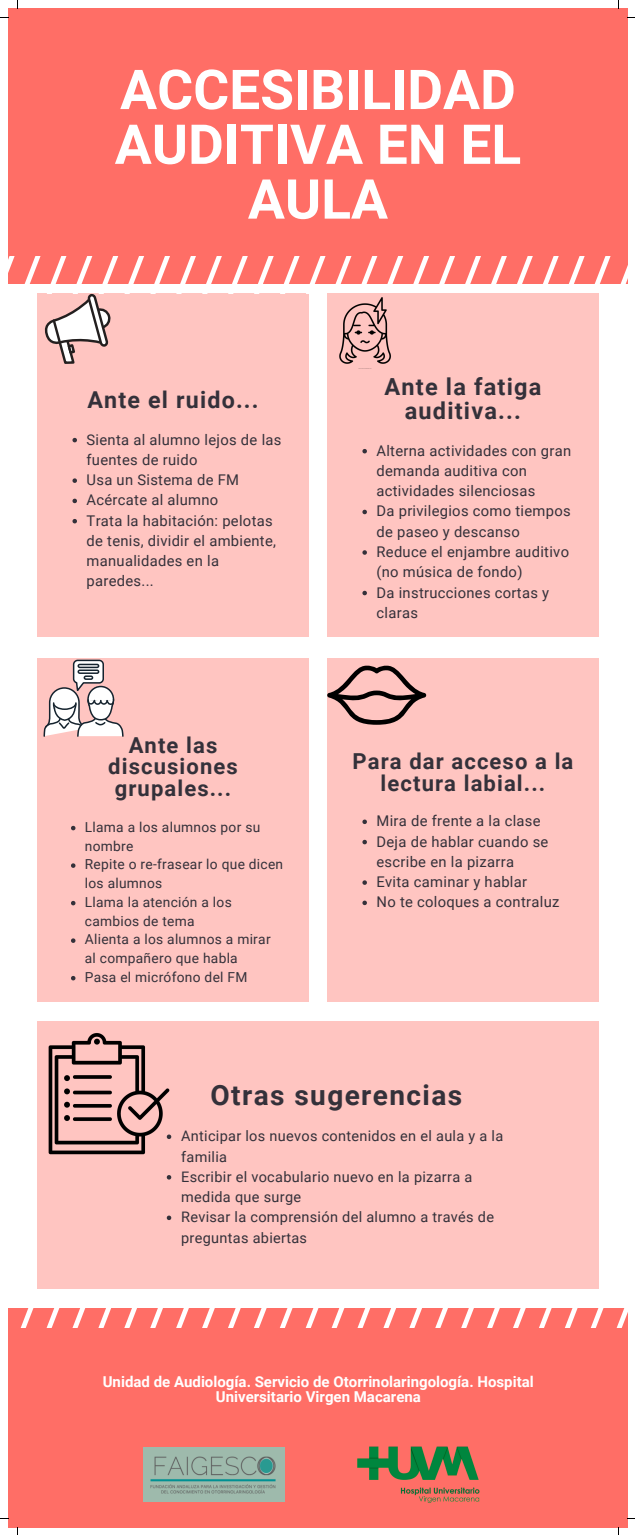
<style>
.page{position:relative;width:635px;height:1535px;background:#fff}
.page>*{position:absolute;margin:0;border:0;box-sizing:border-box;transform-origin:0 0}
.t1{font:700 55px/54.8px "Roboto";color:#fff;text-align:center}
.t2{font:700 28px "Roboto";letter-spacing:.05em;color:#34313a}
.t3{font:700 23.5px/23.2px "Roboto";letter-spacing:.05em;color:#34313a;text-align:center}
.t4{font:700 23.2px "Roboto";letter-spacing:.05em;color:#34313a}
.t5{font:700 22px/21.8px "Roboto";letter-spacing:.05em;color:#34313a;text-align:center}
.t6{font:700 15px/15px "Roboto";color:#fff;text-align:center}
.t7{font:14.7px/20.2px "Roboto";letter-spacing:.02em;color:#34313a}
.t8{font:14.5px/20.2px "Roboto";letter-spacing:.02em;color:#34313a}
.t9{font:13.7px/18.8px "Roboto";letter-spacing:.02em;color:#34313a}
</style>
<div class="page">
<div style="left:8px;top:8px;width:618px;height:275px;background:#ff6e66"></div>
<div style="left:8px;top:1308px;width:618px;height:218px;background:#ff6e66"></div>
<div style="left:37px;top:293px;width:271px;height:344px;background:#ffc5c1"></div>
<div style="left:37px;top:658px;width:271px;height:343px;background:#ffc5c1"></div>
<div style="left:326px;top:293px;width:272px;height:344px;background:#ffc5c1"></div>
<div style="left:326px;top:658px;width:272px;height:343px;background:#ffc5c1"></div>
<div style="left:37px;top:1020px;width:561px;height:268px;background:#ffc5c1"></div>
<svg style="left:21px;top:1308px;width:605px;height:19px"></svg>
<svg style="left:8px;top:256px;width:618px;height:108px"></svg>
<img style="left:326px;top:293px;width:77px;height:77px">
<svg style="left:43px;top:659px;width:81px;height:77px"></svg>
<svg style="left:327px;top:665px;width:99px;height:59px"></svg>
<img style="left:143px;top:1447px;width:141px;height:53px">
<img style="left:357px;top:1446px;width:123px;height:57px">
<img style="left:48px;top:1033px;width:124px;height:121px">
<svg style="left:167px;top:1134px;width:4px;height:4px"></svg>
<svg style="left:167px;top:1175px;width:4px;height:4px"></svg>
<svg style="left:167px;top:1215px;width:4px;height:4px"></svg>
<svg style="left:362px;top:819px;width:4px;height:5px"></svg>
<svg style="left:362px;top:839px;width:4px;height:5px"></svg>
<svg style="left:362px;top:880px;width:4px;height:4px"></svg>
<svg style="left:362px;top:900px;width:4px;height:5px"></svg>
<svg style="left:71px;top:825px;width:4px;height:5px"></svg>
<svg style="left:71px;top:863px;width:4px;height:4px"></svg>
<svg style="left:71px;top:900px;width:4px;height:5px"></svg>
<svg style="left:71px;top:938px;width:4px;height:4px"></svg>
<svg style="left:71px;top:976px;width:4px;height:4px"></svg>
<svg style="left:362px;top:449px;width:4px;height:4px"></svg>
<svg style="left:362px;top:509px;width:4px;height:5px"></svg>
<svg style="left:362px;top:550px;width:4px;height:4px"></svg>
<svg style="left:362px;top:590px;width:4px;height:5px"></svg>
<svg style="left:72px;top:438px;width:5px;height:4px"></svg>
<svg style="left:72px;top:478px;width:5px;height:5px"></svg>
<svg style="left:72px;top:498px;width:5px;height:5px"></svg>
<svg style="left:72px;top:519px;width:5px;height:4px"></svg>
<p class="t1" style="left:115px;top:63px;width:407px">ACCESIBILIDAD<br>AUDITIVA EN EL<br>AULA</p>
<p class="t4" style="left:87px;top:386px;width:172px">Ante el ruido...</p>
<p class="t7" style="left:86px;top:429px;width:196px">Sienta al alumno lejos de las fuentes de ruido</p>
<p class="t7" style="left:86px;top:470px;width:154px">Usa un Sistema de FM</p>
<p class="t7" style="left:86px;top:490px;width:133px">Acércate al alumno</p>
<p class="t7" style="left:86px;top:510px;width:191px">Trata la habitación: pelotas de tenis, dividir el ambiente, manualidades en la paredes...</p>
<p class="t5" style="left:108px;top:734px;width:131px">Ante las discusiones grupales...</p>
<p class="t9" style="left:85px;top:817px;width:177px">Llama a los alumnos por su nombre</p>
<p class="t9" style="left:85px;top:855px;width:200px">Repite o re-frasear lo que dicen los alumnos</p>
<p class="t9" style="left:85px;top:892px;width:148px">Llama la atención a los cambios de tema</p>
<p class="t9" style="left:85px;top:930px;width:187px">Alienta a los alumnos a mirar al compañero que habla</p>
<p class="t9" style="left:85px;top:967px;width:164px">Pasa el micrófono del FM</p>
<p class="t3" style="left:384px;top:376px;width:158px">Ante la fatiga auditiva...</p>
<p class="t7" style="left:376px;top:440px;width:196px">Alterna actividades con gran demanda auditiva con actividades silenciosas</p>
<p class="t7" style="left:376px;top:501px;width:195px">Da privilegios como tiempos de paseo y descanso</p>
<p class="t7" style="left:376px;top:542px;width:194px">Reduce el enjambre auditivo (no música de fondo)</p>
<p class="t7" style="left:376px;top:582px;width:174px">Da instrucciones cortas y claras</p>
<p class="t5" style="left:352px;top:750px;width:222px">Para dar acceso a la lectura labial...</p>
<p class="t7" style="left:376px;top:811px;width:165px">Mira de frente a la clase</p>
<p class="t7" style="left:376px;top:831px;width:173px">Deja de hablar cuando se escribe en la pizarra</p>
<p class="t7" style="left:376px;top:871px;width:152px">Evita caminar y hablar</p>
<p class="t7" style="left:376px;top:892px;width:184px">No te coloques a contraluz</p>
<p class="t2" style="left:210px;top:1079px;width:253px">Otras sugerencias</p>
<p class="t8" style="left:181px;top:1126px;width:323px">Anticipar los nuevos contenidos en el aula y a la familia</p>
<p class="t8" style="left:181px;top:1166px;width:292px">Escribir el vocabulario nuevo en la pizarra a medida que surge</p>
<p class="t8" style="left:181px;top:1207px;width:314px">Revisar la comprensión del alumno a través de preguntas abiertas</p>
<p class="t6" style="left:103px;top:1373px;width:432px">Unidad de Audiología. Servicio de Otorrinolaringología. Hospital<br>Universitario Virgen Macarena</p>
</div>
